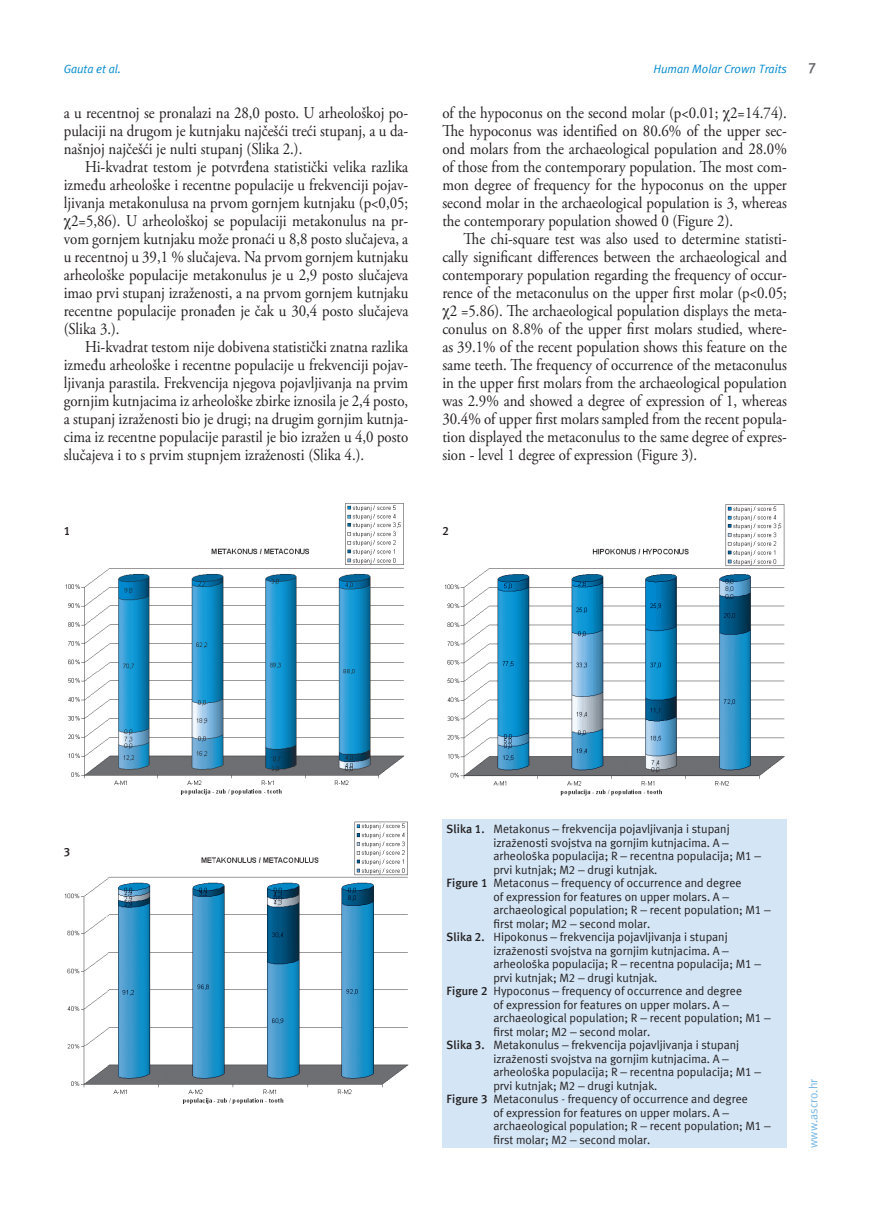
<style>
.page{position:relative;width:872px;height:1212px;background:#fff}
.page>*{position:absolute;margin:0;border:0;box-sizing:border-box;transform-origin:0 0}
.t1{font:16.5px/18px "Adobe Garamond Pro";color:#231f20;text-align:justify;scale:.9 1}
.t2{font:12px "Meta ASC";color:#231f20}
.t3{font:italic 12px "Meta ASC";color:#0089cf}
.t4{font:12px "Meta ASC";color:#77b6e4}
.t5{font:700 12px "Meta ASC";color:#231f20}
.s1{font-family:"Times"}
.s2{font-weight:700}
</style>
<div class="page">
<img style="left:65px;top:503px;width:340px;height:292px">
<img style="left:444px;top:504px;width:341px;height:292px">
<img style="left:64px;top:821px;width:345px;height:283px">
<div style="left:442px;top:820px;width:345px;height:328px;background:#d4e6f6"></div>
<p class="t3" style="left:64px;top:62px;width:59px">Gauta et al.</p>
<p class="t3" style="left:653px;top:62px;width:135px">Human Molar Crown Traits</p>
<p class="t1" style="left:64px;top:105px;width:384px">a u recentnoj se pronalazi na 28,0 posto. U arheološkoj po&shy;pulaciji na drugom je kutnjaku najčešći treći stupanj, a u da&shy;našnjoj najčešći je nulti stupanj (Slika 2.).</p>
<p class="t1" style="left:64px;top:159px;width:384px;text-indent:21px">Hi-kvadrat testom je potvrđena statistički velika razlika između arheološke i recentne populacije u frekvenciji pojav&shy;ljivanja metakonulusa na prvom gornjem kutnjaku (p&lt;0,05; <span class="s1">χ</span>2=5,86). U arheološkoj se populaciji metakonulus na pr&shy;vom gornjem kutnjaku može pronaći u 8,8 posto slučajeva, a u recentnoj u 39,1 % slučajeva. Na prvom gornjem kutnjaku arheološke populacije metakonulus je u 2,9 posto slučajeva imao prvi stupanj izraženosti, a na prvom gornjem kutnjaku recentne populacije pronađen je čak u 30,4 posto slučajeva (Slika 3.).</p>
<p class="t1" style="left:64px;top:339px;width:384px;text-indent:21px">Hi-kvadrat testom nije dobivena statistički znatna razlika između arheološke i recentne populacije u frekvenciji pojav&shy;ljivanja parastila. Frekvencija njegova pojavljivanja na prvim gornjim kutnjacima iz arheološke zbirke iznosila je 2,4 posto, a stupanj izraženosti bio je drugi; na drugim gornjim kutnja&shy;cima iz recentne populacije parastil je bio izražen u 4,0 posto slučajeva i to s prvim stupnjem izraženosti (Slika 4.).</p>
<p class="t1" style="left:442px;top:105px;width:384px">of the hypoconus on the second molar (p&lt;0.01; <span class="s1">χ</span>2=14.74).<br>The hypoconus was identified on 80.6% of the upper sec&shy;ond molars from the archaeological population and 28.0% of those from the contemporary population. The most com&shy;mon degree of frequency for the hypoconus on the upper second molar in the archaeological population is 3, whereas the contemporary population showed 0 (Figure 2).</p>
<p class="t1" style="left:442px;top:231px;width:384px;text-indent:21px">The chi-square test was also used to determine statisti&shy;cally significant differences between the archaeological and contemporary population regarding the frequency of occur&shy;rence of the metaconulus on the upper first molar (p&lt;0.05; <span class="s1">χ</span>2 =5.86). The archaeological population displays the meta&shy;conulus on 8.8% of the upper first molars studied, where&shy;as 39.1% of the recent population shows this feature on the same teeth. The frequency of occurrence of the metaconulus in the upper first molars from the archaeological population was 2.9% and showed a degree of expression of 1, whereas 30.4% of upper first molars sampled from the recent popula&shy;tion displayed the metaconulus to the same degree of expres&shy;sion - level 1 degree of expression (Figure 3).</p>
<p class="t5" style="left:64px;top:524px;width:8px">1</p>
<p class="t5" style="left:442px;top:524px;width:8px">2</p>
<p class="t5" style="left:64px;top:844px;width:8px">3</p>
<p class="t2" style="left:446px;top:822px;width:284px"><span class="s2">Slika 1.</span> Metakonus – frekvencija pojavljivanja i stupanj</p>
<p class="t2" style="left:493px;top:836px;width:237px">izraženosti svojstva na gornjim kutnjacima. A –</p>
<p class="t2" style="left:493px;top:849px;width:269px">arheološka populacija; R – recentna populacija; M1 –</p>
<p class="t2" style="left:493px;top:863px;width:165px">prvi kutnjak; M2 – drugi kutnjak.</p>
<p class="t2" style="left:446px;top:876px;width:296px"><span class="s2">Figure 1</span> Metaconus – frequency of occurrence and degree</p>
<p class="t2" style="left:493px;top:890px;width:237px">of expression for features on upper molars. A –</p>
<p class="t2" style="left:493px;top:903px;width:279px">archaeological population; R – recent population; M1 –</p>
<p class="t2" style="left:493px;top:917px;width:158px">first molar; M2 – second molar.</p>
<p class="t2" style="left:446px;top:930px;width:282px"><span class="s2">Slika 2.</span> Hipokonus – frekvencija pojavljivanja i stupanj</p>
<p class="t2" style="left:493px;top:944px;width:237px">izraženosti svojstva na gornjim kutnjacima. A –</p>
<p class="t2" style="left:493px;top:957px;width:269px">arheološka populacija; R – recentna populacija; M1 –</p>
<p class="t2" style="left:493px;top:971px;width:165px">prvi kutnjak; M2 – drugi kutnjak.</p>
<p class="t2" style="left:446px;top:984px;width:297px"><span class="s2">Figure 2</span> Hypoconus – frequency of occurrence and degree</p>
<p class="t2" style="left:493px;top:998px;width:237px">of expression for features on upper molars. A –</p>
<p class="t2" style="left:493px;top:1011px;width:279px">archaeological population; R – recent population; M1 –</p>
<p class="t2" style="left:493px;top:1025px;width:158px">first molar; M2 – second molar.</p>
<p class="t2" style="left:446px;top:1038px;width:294px"><span class="s2">Slika 3.</span> Metakonulus – frekvencija pojavljivanja i stupanj</p>
<p class="t2" style="left:493px;top:1052px;width:237px">izraženosti svojstva na gornjim kutnjacima. A –</p>
<p class="t2" style="left:493px;top:1065px;width:269px">arheološka populacija; R – recentna populacija; M1 –</p>
<p class="t2" style="left:493px;top:1079px;width:165px">prvi kutnjak; M2 – drugi kutnjak.</p>
<p class="t2" style="left:446px;top:1092px;width:303px"><span class="s2">Figure 3</span> Metaconulus - frequency of occurrence and degree</p>
<p class="t2" style="left:493px;top:1106px;width:237px">of expression for features on upper molars. A –</p>
<p class="t2" style="left:493px;top:1119px;width:279px">archaeological population; R – recent population; M1 –</p>
<p class="t2" style="left:493px;top:1133px;width:158px">first molar; M2 – second molar.</p>
<p class="t4" style="left:806px;top:1148px;width:71px;rotate:-90deg">www.ascro.hr</p>
</div>
